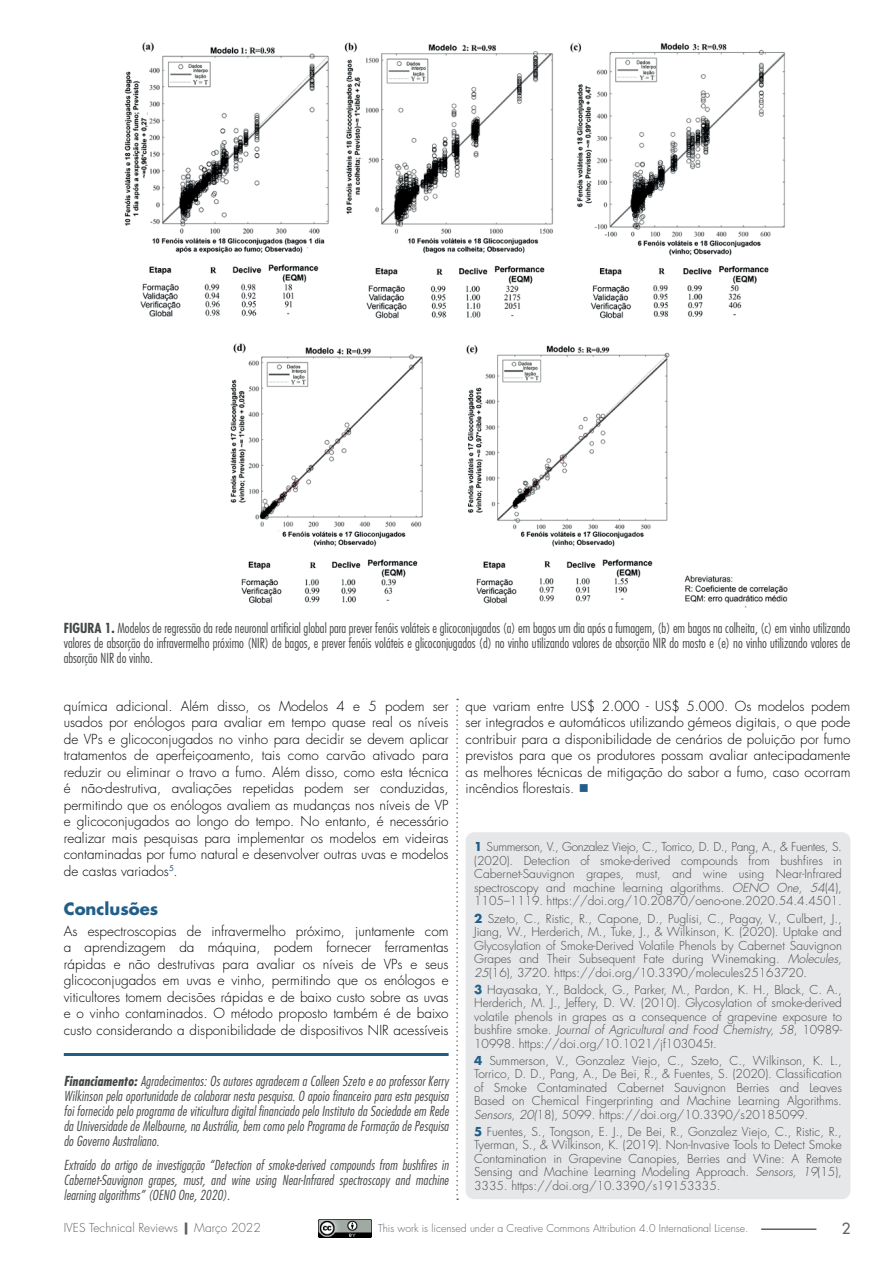
<style>
.page{position:relative;width:893px;height:1263px;background:#fff}
.page>*{position:absolute;margin:0;border:0;box-sizing:border-box;transform-origin:0 0}
.titre_partie_other_t{font:700 16.5px "Futura Std";color:#215e88}
.numéro_de_page{font:500 15px "Futura Std";color:#5d6162}
.texte_courant{font:300 13.5px/16.5px "Futura Std";color:#000001;text-align:justify}
.mention_fin_d_articl{font:italic 300 condensed 13.5px/15px "Futura Std";letter-spacing:.01em;color:#454849;text-align:justify}
.figure_texte{font:300 condensed 13.5px/15px "Futura Std";color:#454849;text-align:justify}
.références-notes_de{font:300 12px/13.5px "Futura Std";color:#454849;text-align:justify}
.bas_de_page_droite{font:300 12px "Futura Std";color:#5d6162}
.bas_de_page_gauche{font:300 10.5px "Futura Std";color:#5d6162}
.s1{font-weight:700}
.s2{color:#231f20}
.s3{color:#215e88}
.s4{font-weight:700;color:#215e88}
.s5{font-style:italic}
.s6{font-weight:800}
</style>
<div class="page">
<div style="left:466px;top:832px;width:384px;height:367px;background:#e6e7e9;border-radius:9px"></div>
<hr style="left:64px;top:1053px;width:385px;height:3px;background:#215e88">
<svg style="left:456px;top:699px;width:2px;height:501px"></svg>
<img style="left:124px;top:42px;width:664px;height:566px">
<hr style="left:761px;top:1228px;width:55px;height:2px;background:#5d6162">
<img style="left:319px;top:1219px;width:52px;height:19px">
<p class="figure_texte" style="left:64px;top:620px;width:788px"><span class="s1">FIGURA 1.</span> Modelos de regressão da rede neuronal artificial global para prever fenóis voláteis e glicoconjugados (a) em bagos um dia após a fumagem, (b) em bagos na colheita, (c) em vinho utilizando valores de absorção do infravermelho próximo (NIR) de bagos, e prever fenóis voláteis e glicoconjugados (d) no vinho utilizando valores de absorção NIR do mosto e (e) no vinho utilizando valores de absorção NIR do vinho.</p>
<p class="texte_courant" style="left:466px;top:698px;width:386px">que variam entre US$ 2.000 - US$ 5.000. Os modelos podem ser integrados e automáticos utilizando gémeos digitais, o que pode contribuir para a disponibilidade de cenários de poluição por fumo previstos para que os produtores possam avaliar antecipadamente as melhores técnicas de mitigação do sabor a fumo, caso ocorram incêndios florestais<span class="s2">.</span> <span class="s3">■</span></p>
<p class="texte_courant" style="left:64px;top:698px;width:386px">química adicional. Além disso, os Modelos 4 e 5 podem ser usados por enólogos para avaliar em tempo quase real os níveis de VPs e glicoconjugados no vinho para decidir se devem aplicar tratamentos de aperfeiçoamento, tais como carvão ativado para reduzir ou eliminar o travo a fumo. Além disso, como esta técnica é não-destrutiva, avaliações repetidas podem ser conduzidas, permitindo que os enólogos avaliem as mudanças nos níveis de VP e glicoconjugados ao longo do tempo. No entanto, é necessário realizar mais pesquisas para implementar os modelos em videiras contaminadas por fumo natural e desenvolver outras uvas e modelos de castas variados<sup>5</sup>.</p>
<p class="titre_partie_other_t" style="left:64px;top:898px;width:96px">Conclusões</p>
<p class="texte_courant" style="left:64px;top:923px;width:386px">As espectroscopias de infravermelho próximo, juntamente com a aprendizagem da máquina, podem fornecer ferramentas rápidas e não destrutivas para avaliar os níveis de VPs e seus glicoconjugados em uvas e vinho, permitindo que os enólogos e viticultores tomem decisões rápidas e de baixo custo sobre as uvas e o vinho contaminados. O método proposto também é de baixo custo considerando a disponibilidade de dispositivos NIR acessíveis</p>
<p class="références-notes_de" style="left:474px;top:841px;width:369px"><span class="s4">1</span> Summerson, V., Gonzalez Viejo, C., Torrico, D. D., Pang, A., &amp; Fuentes, S. (2020). Detection of smoke-derived compounds from bushfires in Cabernet-Sauvignon grapes, must, and wine using Near-Infrared spectroscopy and machine learning algorithms. <span class="s5">OENO One, 54</span>(4), 1105–1119. https://doi.org/10.20870/oeno-one.2020.54.4.4501.</p>
<p class="références-notes_de" style="left:474px;top:912px;width:369px"><span class="s4">2</span> Szeto, C., Ristic, R., Capone, D., Puglisi, C., Pagay, V., Culbert, J., Jiang, W., Herderich, M., Tuke, J., &amp; Wilkinson, K. (2020). Uptake and Glycosylation of Smoke-Derived Volatile Phenols by Cabernet Sauvignon Grapes and Their Subsequent Fate during Winemaking. <span class="s5">Molecules, 25</span>(16), 3720. https://doi.org/10.3390/molecules25163720.</p>
<p class="références-notes_de" style="left:474px;top:983px;width:369px"><span class="s4">3</span> Hayasaka, Y., Baldock, G., Parker, M., Pardon, K. H., Black, C. A., Herderich, M. J., Jeffery, D. W. (2010). Glycosylation of smoke-derived volatile phenols in grapes as a consequence of grapevine exposure to bushfire smoke. <span class="s5">Journal of Agricultural and Food Chemistry, 58</span>, 10989- 10998. https://doi.org/10.1021/jf103045t.</p>
<p class="références-notes_de" style="left:474px;top:1054px;width:369px"><span class="s4">4</span> Summerson, V., Gonzalez Viejo, C., Szeto, C., Wilkinson, K. L., Torrico, D. D., Pang, A., De Bei, R., &amp; Fuentes, S. (2020). Classification of Smoke Contaminated Cabernet Sauvignon Berries and Leaves Based on Chemical Fingerprinting and Machine Learning Algorithms.<br><span class="s5">Sensors, 20(</span>18), 5099. https://doi.org/10.3390/s20185099.</p>
<p class="références-notes_de" style="left:474px;top:1125px;width:369px"><span class="s4">5</span> Fuentes, S., Tongson, E. J., De Bei, R., Gonzalez Viejo, C., Ristic, R., Tyerman, S., &amp; Wilkinson, K. (2019). Non-Invasive Tools to Detect Smoke Contamination in Grapevine Canopies, Berries and Wine: A Remote Sensing and Machine Learning Modeling Approach. <span class="s5">Sensors, 19</span>(15), 3335. https://doi.org/10.3390/s19153335.</p>
<p class="mention_fin_d_articl" style="left:64px;top:1074px;width:386px"><span class="s1">Financiamento:</span> Agradecimentos: Os autores agradecem a Colleen Szeto e ao professor Kerry Wilkinson pela oportunidade de colaborar nesta pesquisa. O apoio financeiro para esta pesquisa foi fornecido pelo programa de viticultura digital financiado pelo Instituto da Sociedade em Rede da Universidade de Melbourne, na Austrália, bem como pelo Programa de Formação de Pesquisa do Governo Australiano.</p>
<p class="mention_fin_d_articl" style="left:64px;top:1158px;width:386px">Extraído do artigo de investigação “Detection of smoke-derived compounds from bushfires in Cabernet-Sauvignon grapes, must, and wine using Near-Infrared spectroscopy and machine learning algorithms” (OENO One, 2020).</p>
<p class="bas_de_page_droite" style="left:64px;top:1220px;width:199px">IVES Technical Reviews <span class="s6">|</span> Março 2022</p>
<p class="bas_de_page_gauche" style="left:378px;top:1222px;width:372px">This work is licensed under a Creative Commons Attribution 4.0 International License.</p>
<p class="numéro_de_page" style="left:842px;top:1219px;width:10px">2</p>
</div>
